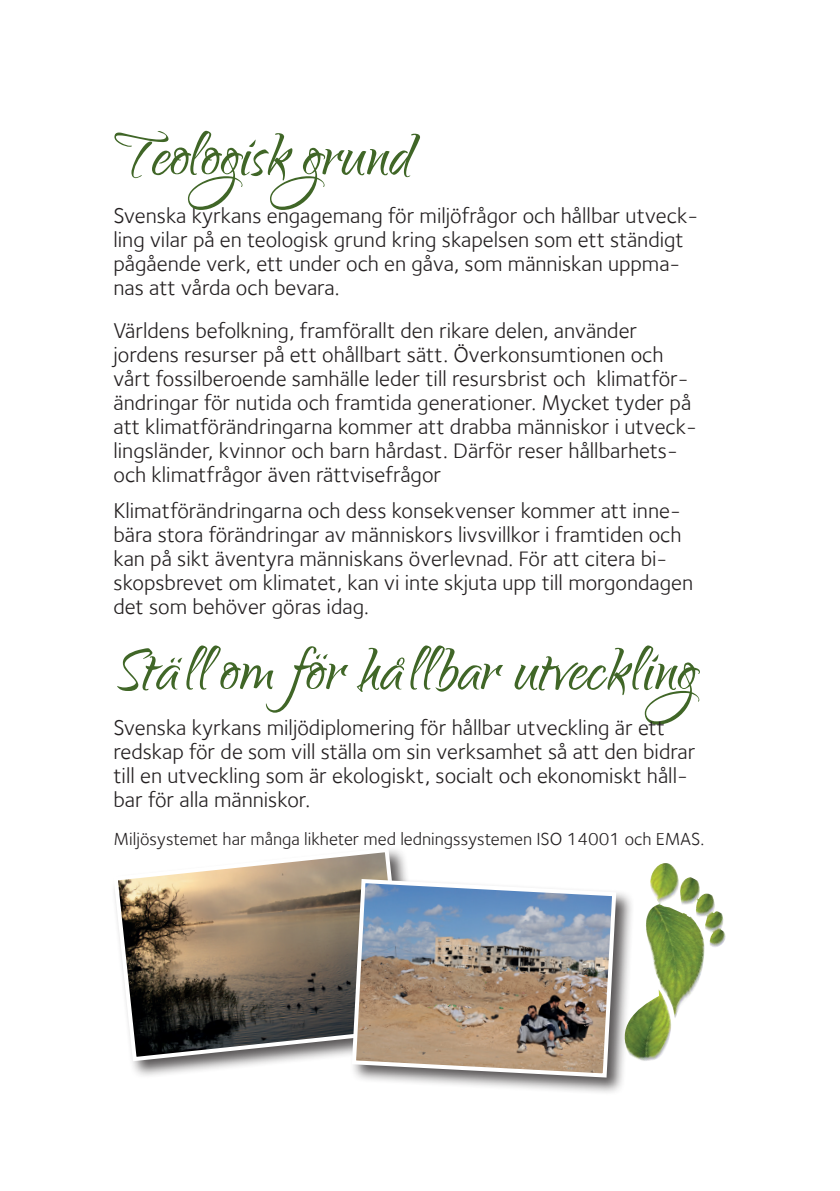
<style>
.page{position:relative;width:840px;height:1191px;background:#fff}
.page>*{position:absolute;margin:0;border:0;box-sizing:border-box;transform-origin:0 0}
.t1{font:78px "Qwigley";color:#406627}
.t2{font:22px/24px "Foundry Sterling";color:#231f20}
.t3{font:18px "Foundry Sterling";color:#231f20}
</style>
<div class="page">
<div style="left:111px;top:845px;width:315px;height:234px;background:#231f20;opacity:.75"></div>
<svg style="left:111px;top:845px;width:299px;height:218px"></svg>
<div style="left:349px;top:876px;width:285px;height:219px;background:#231f20;opacity:.75"></div>
<img style="left:349px;top:877px;width:269px;height:202px">
<img style="left:615px;top:863px;width:111px;height:199px">
<h1 class="t1" style="left:113px;top:113px;width:301px">Teologisk grund</h1>
<p class="t2" style="left:113px;top:203px;width:585px">Svenska kyrkans engagemang för miljöfrågor och hållbar utveck&shy;ling vilar på en teologisk grund kring skapelsen som ett ständigt pågående verk, ett under och en gåva, som människan uppma&shy;nas att vårda och bevara.</p>
<p class="t2" style="left:113px;top:318px;width:584px">Världens befolkning, framförallt den rikare delen, använder jordens resurser på ett ohållbart sätt. Överkonsumtionen och vårt fossilberoende samhälle leder till resursbrist och klimatför&shy;ändringar för nutida och framtida generationer. Mycket tyder på att klimatförändringarna kommer att drabba människor i utveck&shy;lingsländer, kvinnor och barn hårdast. Därför reser hållbarhets&shy;och klimatfrågor även rättvisefrågor</p>
<p class="t2" style="left:113px;top:498px;width:581px">Klimatförändringarna och dess konsekvenser kommer att inne&shy;bära stora förändringar av människors livsvillkor i framtiden och kan på sikt äventyra människans överlevnad. För att citera bi&shy;skopsbrevet om klimatet, kan vi inte skjuta upp till morgondagen det som behöver göras idag.</p>
<h1 class="t1" style="left:116px;top:628px;width:581px">Ställ om för hållbar utveckling</h1>
<p class="t2" style="left:113px;top:715px;width:583px">Svenska kyrkans miljödiplomering för hållbar utveckling är ett redskap för de som vill ställa om sin verksamhet så att den bidrar till en utveckling som är ekologiskt, socialt och ekonomiskt håll&shy;bar för alla människor.</p>
<p class="t3" style="left:113px;top:828px;width:592px">Miljösystemet har många likheter med ledningssystemen ISO 14001 och EMAS.</p>
</div>
